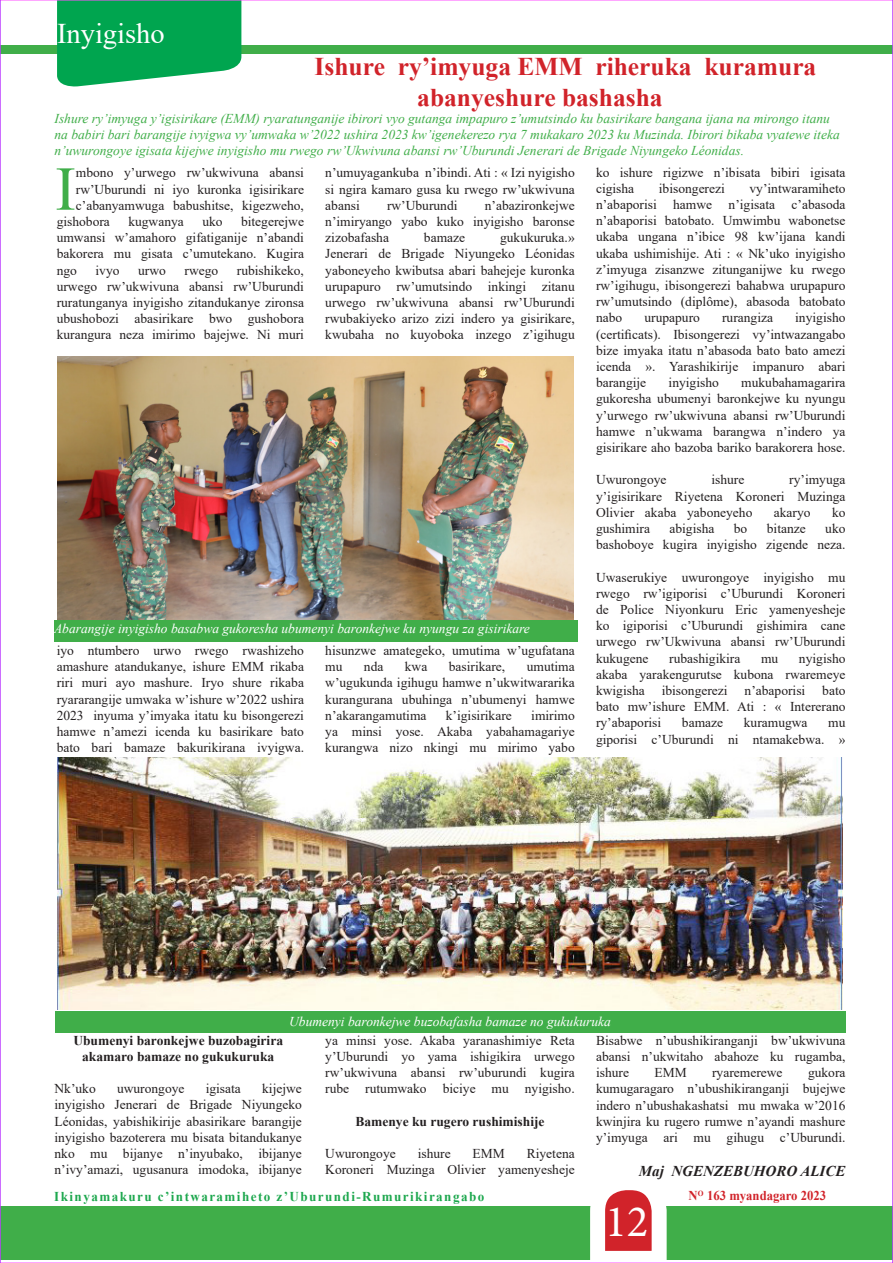
<style>
.page{position:relative;width:893px;height:1263px;background:#fff}
.page>*{position:absolute;margin:0;border:0;box-sizing:border-box;transform-origin:0 0}
.t1{font:62.4px "Times New Roman";color:#40ae49}
.t2{font:45px "Minion Pro";color:#fff}
.t3{font:28.5px "Times New Roman";color:#fff}
.t4{font:700 25.5px/30.6px "Times New Roman";color:#d1232a}
.t5{font:italic 700 15px "Times New Roman";color:#231f20}
.t6{font:13.5px/16.2px "Times New Roman";color:#231f20;text-align:justify}
.t7{font:italic 13.5px/16.2px "Times New Roman";color:#40ae49}
.t8{font:italic 13.5px "Times New Roman";color:#fff}
.t9{font:700 13.5px/16.2px "Times New Roman";color:#231f20;text-align:center}
.t10{font:700 13.5px "Times New Roman";letter-spacing:.11em;color:#1ca74d}
.t11{font:700 13.5px "Times New Roman";color:#d1232a;scale:.94 1}
</style>
<div class="page">
<div style="left:1px;top:1206px;width:892px;height:54px;background:#40ae49"></div>
<div style="left:0;top:46px;width:892px;height:8px;background:#40ae49"></div>
<svg style="left:57px;top:2px;width:184px;height:85px;background:#1aae61"></svg>
<img style="left:57px;top:356px;width:516px;height:264px">
<img style="left:57px;top:757px;width:786px;height:253px">
<div style="left:54px;top:620px;width:523px;height:21px;background:#40ae49"></div>
<div style="left:55px;top:1012px;width:790px;height:21px;background:#40ae49"></div>
<svg style="left:590px;top:1190px;width:77px;height:70px;background:#e79295"></svg>
<hr style="left:0;top:0;width:1px;height:1263px;background:#93f">
<hr style="left:892px;top:0;width:1px;height:1263px;background:#93f">
<p class="t3" style="left:57px;top:13px;width:109px">Inyigisho</p>
<p class="t4" style="left:417px;top:51px;width:401px;text-indent:-103px">Ishure ry’imyuga EMM riheruka kuramura abanyeshure bashasha</p>
<p class="t7" style="left:55px;top:110px;width:787px">Ishure ry’imyuga y’igisirikare (EMM) ryaratunganije ibirori vyo gutanga impapuro z’umutsindo ku basirikare bangana ijana na mirongo itanu na babiri bari barangije ivyigwa vy’umwaka w’2022 ushira 2023 kw’igenekerezo rya 7 mukakaro 2023 ku Muzinda. Ibirori bikaba vyatewe iteka n’uwurongoye igisata kijejwe inyigisho mu rwego rw’Ukwivuna abansi rw’Uburundi Jenerari de Brigade Niyungeko Léonidas.</p>
<p class="t1" style="left:55px;top:145px;width:22px">I</p>
<p class="t6" style="left:76px;top:164px;width:230px">mbono y’urwego rw’ukwivuna abansi</p>
<p class="t6" style="left:596px;top:164px;width:251px">ko ishure rigizwe n’ibisata bibiri igisata cigisha</p>
<p class="t6" style="left:325px;top:164px;width:251px">n’umuyagankuba n’ibindi. Ati : « Izi nyigisho si ngira kamaro gusa ku rwego rw’ukwivuna abansi</p>
<p class="t6" style="left:596px;top:180px;width:251px;text-indent:153px">vy’intwaramiheto n’abaporisi hamwe n’igisata c’abasoda n’abaporisi batobato. Umwimbu wabonetse ukaba ungana n’ibice 98 kw’ijana kandi ukaba ushimishije. Ati : « Nk’uko inyigisho z’imyuga zisanzwe zitunganijwe ku rwego rw’igihugu, ibisongerezi bahabwa urupapuro rw’umutsindo (diplôme), abasoda batobato nabo</p>
<p class="t6" style="left:659px;top:180px;width:67px">ibisongerezi</p>
<p class="t6" style="left:76px;top:180px;width:230px">rw’Uburundi ni iyo kuronka igisirikare</p>
<p class="t6" style="left:76px;top:197px;width:230px">c’abanyamwuga babushitse, kigezweho,</p>
<p class="t6" style="left:57px;top:213px;width:55px">gishobora</p>
<p class="t6" style="left:128px;top:213px;width:57px">kugwanya</p>
<p class="t6" style="left:202px;top:213px;width:22px">uko</p>
<p class="t6" style="left:325px;top:197px;width:251px;text-indent:159px">n’abazironkejwe n’imiryango yabo kuko inyigisho baronse zizobafasha</p>
<p class="t6" style="left:387px;top:197px;width:72px">rw’Uburundi</p>
<p class="t6" style="left:57px;top:213px;width:249px;text-indent:184px">bitegerejwe umwansi w’amahoro gifatiganije n’abandi bakorera mu gisata c’umutekano. Kugira ngo</p>
<p class="t6" style="left:325px;top:229px;width:251px;text-indent:175px">gukukuruka.» Jenerari de Brigade Niyungeko Léonidas yaboneyeho kwibutsa abari bahejeje kuronka urupapuro rw’umutsindo inkingi zitanu urwego rw’ukwivuna abansi rw’Uburundi rwubakiyeko arizo zizi indero ya gisirikare, kwubaha no kuyoboka inzego z’igihugu</p>
<p class="t6" style="left:424px;top:229px;width:43px">bamaze</p>
<p class="t6" style="left:57px;top:261px;width:249px;text-indent:180px">rubishikeko, urwego rw’ukwivuna abansi rw’Uburundi ruratunganya inyigisho zitandukanye zironsa ubushobozi abasirikare bwo gushobora kurangura neza imirimo bajejwe. Ni muri</p>
<p class="t6" style="left:96px;top:261px;width:26px">ivyo</p>
<p class="t6" style="left:138px;top:261px;width:29px">urwo</p>
<p class="t6" style="left:185px;top:261px;width:35px">rwego</p>
<p class="t6" style="left:596px;top:309px;width:251px;text-indent:199px">inyigisho (certificats). Ibisongerezi vy’intwazangabo bize imyaka itatu n’abasoda bato bato amezi icenda ». Yarashikirije impanuro abari barangije</p>
<p class="t6" style="left:644px;top:309px;width:57px">urupapuro</p>
<p class="t6" style="left:722px;top:309px;width:52px">rurangiza</p>
<p class="t6" style="left:596px;top:374px;width:251px;text-indent:145px">mukubahamagarira gukoresha ubumenyi baronkejwe ku nyungu y’urwego rw’ukwivuna abansi rw’Uburundi hamwe n’ukwama barangwa n’indero ya gisirikare aho bazoba bariko barakorera hose.</p>
<p class="t6" style="left:596px;top:471px;width:72px">Uwurongoye</p>
<p class="t6" style="left:711px;top:471px;width:34px">ishure</p>
<p class="t6" style="left:669px;top:374px;width:52px">inyigisho</p>
<p class="t6" style="left:596px;top:471px;width:251px;text-indent:193px">ry’imyuga y’igisirikare Riyetena Koroneri Muzinga Olivier akaba yaboneyeho</p>
<p class="t6" style="left:774px;top:504px;width:38px">akaryo</p>
<p class="t6" style="left:832px;top:504px;width:15px">ko</p>
<p class="t8" style="left:54px;top:619px;width:477px">Abarangije inyigisho basabwa gukoresha ubumenyi baronkejwe ku nyungu za gisirikare</p>
<p class="t6" style="left:57px;top:642px;width:249px">iyo ntumbero urwo rwego rwashizeho amashure atandukanye, ishure EMM rikaba riri muri ayo mashure. Iryo shure rikaba ryararangije umwaka w’ishure w’2022 ushira 2023 inyuma y’imyaka itatu ku bisongerezi hamwe n’amezi icenda ku basirikare bato bato bari bamaze bakurikirana ivyigwa.</p>
<p class="t6" style="left:325px;top:642px;width:251px">hisunzwe amategeko, umutima w’ugufatana mu</p>
<p class="t6" style="left:325px;top:658px;width:251px;text-indent:201px">umutima w’ugukunda igihugu hamwe n’ukwitwararika kurangurana ubuhinga n’ubumenyi hamwe n’akarangamutima</p>
<p class="t6" style="left:364px;top:658px;width:21px">nda</p>
<p class="t6" style="left:405px;top:658px;width:24px">kwa</p>
<p class="t6" style="left:449px;top:658px;width:58px">basirikare,</p>
<p class="t6" style="left:325px;top:707px;width:251px;text-indent:206px">imirimo ya minsi yose. Akaba yabahamagariye kurangwa nizo nkingi mu mirimo yabo</p>
<p class="t6" style="left:446px;top:707px;width:67px">k’igisirikare</p>
<p class="t6" style="left:596px;top:520px;width:251px;text-align:right">uko<br>bashoboye kugira inyigisho zigende neza.</p>
<p class="t6" style="left:596px;top:569px;width:251px">Uwaserukiye uwurongoye inyigisho mu rwego rw’igiporisi c’Uburundi Koroneri de Police Niyonkuru Eric yamenyesheje ko igiporisi c’Uburundi gishimira cane urwego rw’Ukwivuna abansi rw’Uburundi kukugene</p>
<p class="t6" style="left:596px;top:520px;width:55px">gushimira</p>
<p class="t6" style="left:669px;top:520px;width:46px">abigisha</p>
<p class="t6" style="left:734px;top:520px;width:15px">bo</p>
<p class="t6" style="left:767px;top:520px;width:40px">bitanze</p>
<p class="t6" style="left:596px;top:650px;width:251px;text-indent:203px">nyigisho akaba yarakengurutse kubona rwaremeye kwigisha</p>
<p class="t6" style="left:669px;top:650px;width:73px">rubashigikira</p>
<p class="t6" style="left:761px;top:650px;width:19px">mu</p>
<p class="t6" style="left:596px;top:682px;width:251px;text-indent:226px">bato bato mw’ishure EMM. Ati : « Intererano ry’abaporisi</p>
<p class="t6" style="left:662px;top:682px;width:67px">ibisongerezi</p>
<p class="t6" style="left:745px;top:682px;width:62px">n’abaporisi</p>
<p class="t6" style="left:682px;top:714px;width:43px">bamaze</p>
<p class="t6" style="left:744px;top:714px;width:65px">kuramugwa</p>
<p class="t6" style="left:596px;top:714px;width:251px;text-align:right">mu<br>giporisi c’Uburundi ni ntamakebwa. »</p>
<p class="t8" style="left:289px;top:1012px;width:323px">Ubumenyi baronkejwe buzobafasha bamaze no gukukuruka</p>
<p class="t9" style="left:73px;top:1031px;width:211px">Ubumenyi baronkejwe buzobagirira akamaro bamaze no gukukuruka</p>
<p class="t6" style="left:55px;top:1080px;width:43px">Nk’uko</p>
<p class="t6" style="left:117px;top:1080px;width:69px">uwurongoye</p>
<p class="t6" style="left:206px;top:1080px;width:37px">igisata</p>
<p class="t6" style="left:55px;top:1080px;width:249px;text-indent:208px">kijejwe inyigisho Jenerari de Brigade Niyungeko Léonidas, yabishikirije abasirikare barangije inyigisho bazoterera mu bisata bitandukanye nko mu bijanye n’inyubako, ibijanye n’ivy’amazi, ugusanura imodoka, ibijanye</p>
<p class="t6" style="left:325px;top:1032px;width:251px">ya minsi yose. Akaba yaranashimiye Reta y’Uburundi yo yama ishigikira urwego rw’ukwivuna abansi rw’uburundi kugira rube rutumwako biciye mu nyigisho.</p>
<p class="t9" style="left:355px;top:1113px;width:191px">Bamenye ku rugero rushimishije</p>
<p class="t6" style="left:325px;top:1145px;width:72px">Uwurongoye</p>
<p class="t6" style="left:418px;top:1145px;width:34px">ishure</p>
<p class="t6" style="left:473px;top:1145px;width:34px">EMM</p>
<p class="t6" style="left:325px;top:1145px;width:251px;text-align:right">Riyetena<br>Koroneri Muzinga Olivier yamenyesheje</p>
<p class="t10" style="left:54px;top:1186px;width:431px">Ikinyamakuru c’intwaramiheto z’Uburundi-Rumurikirangabo</p>
<p class="t6" style="left:596px;top:1032px;width:251px">Bisabwe n’ubushikiranganji bw’ukwivuna abansi n’ukwitaho abahoze ku rugamba, ishure</p>
<p class="t6" style="left:596px;top:1064px;width:251px;text-indent:212px">gukora kumugaragaro n’ubushikiranganji bujejwe indero n’ubushakashatsi mu mwaka w’2016 kwinjira ku rugero rumwe n’ayandi mashure y’imyuga ari mu gihugu c’Uburundi.</p>
<p class="t5" style="left:639px;top:1161px;width:208px">Maj NGENZEBUHORO ALICE</p>
<p class="t6" style="left:654px;top:1064px;width:34px">EMM</p>
<p class="t6" style="left:712px;top:1064px;width:72px">ryaremerewe</p>
<p class="t2" style="left:605px;top:1192px;width:45px">12</p>
<p class="t11" style="left:689px;top:1186px;width:148px">N<sup>O</sup> 163 myandagaro 2023</p>
</div>
